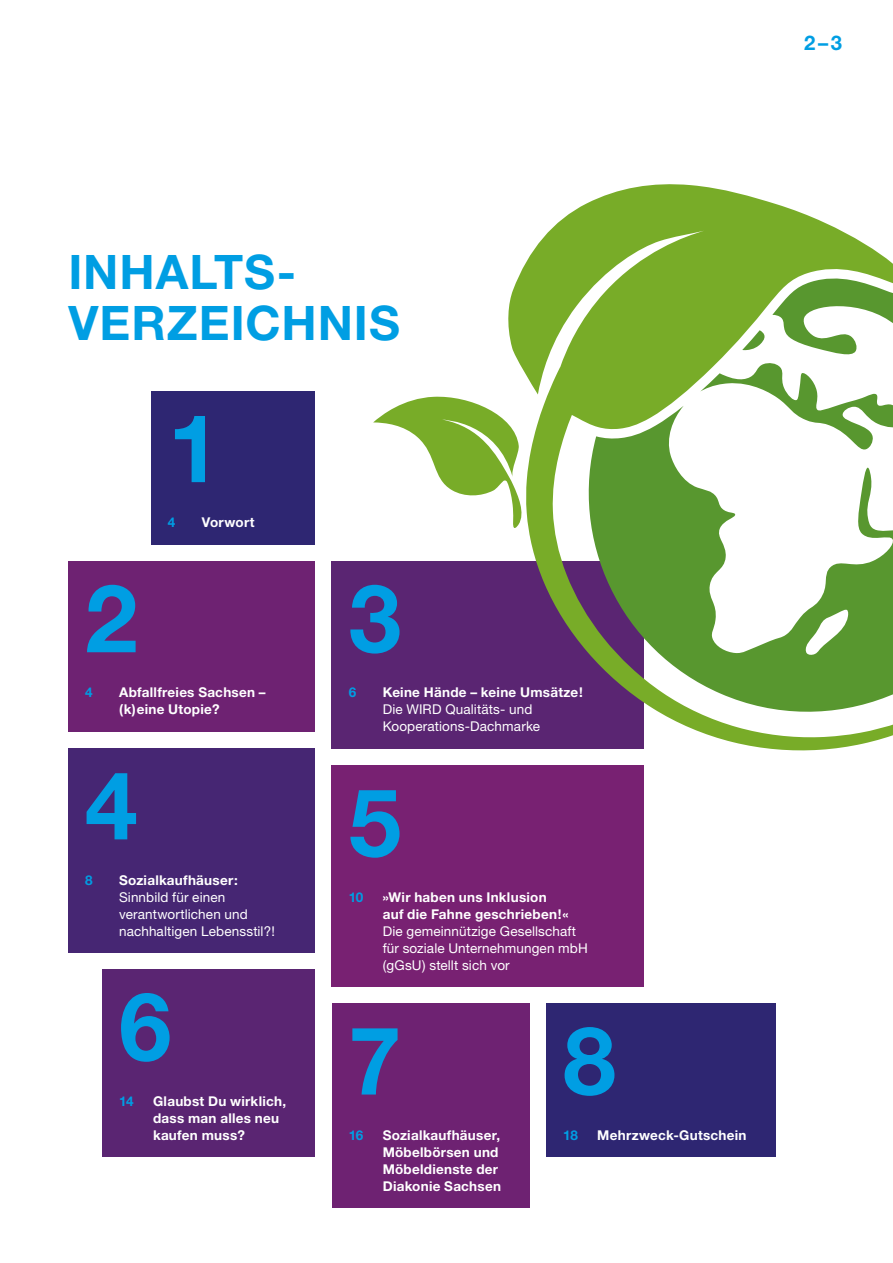
<style>
.page{position:relative;width:893px;height:1263px;background:#fff}
.page>*{position:absolute;margin:0;border:0;box-sizing:border-box;transform-origin:0 0}
.t1{font:700 94.5px "Helvetica Neue";color:#009ee3}
.t2{font:700 47.7px/51px "Helvetica Neue";letter-spacing:.02em;color:#009ee3}
.t3{font:700 20.25px "Helvetica Neue";color:#009ee3}
.t4{font:700 13.5px/17px "Helvetica Neue";letter-spacing:.02em;color:#fff}
.t5{font:13.5px/17px "Helvetica Neue";letter-spacing:.01em;color:#fff}
.t6{font:700 13.5px "Helvetica Neue";letter-spacing:-.02em;color:#009ee3}
</style>
<div class="page">
<div style="left:68px;top:561px;width:247px;height:170px;background:#6e2272"></div>
<div style="left:332px;top:561px;width:312px;height:187px;background:#5a2572"></div>
<div style="left:68px;top:748px;width:247px;height:204px;background:#462673"></div>
<div style="left:332px;top:765px;width:312px;height:221px;background:#782172"></div>
<div style="left:102px;top:969px;width:213px;height:188px;background:#5a2572"></div>
<div style="left:332px;top:1003px;width:198px;height:205px;background:#6e2272"></div>
<div style="left:546px;top:1003px;width:230px;height:154px;background:#2e2672"></div>
<div style="left:151px;top:391px;width:164px;height:153px;background:#2e2672"></div>
<svg style="left:506px;top:184px;width:387px;height:567px;fill:#78ac28"></svg>
<svg style="left:373px;top:395px;width:153px;height:133px"></svg>
<svg style="left:568px;top:273px;width:325px;height:469px"></svg>
<h3 class="t3" style="left:804px;top:30px;width:39px">2–3</h3>
<h2 class="t2" style="left:68px;top:246px;width:333px">INHALTS-<br>VERZEICHNIS</h2>
<h1 class="t1" style="left:168px;top:390px;width:54px">1</h1>
<p class="t6" style="left:168px;top:514px;width:9px">4</p>
<p class="t4" style="left:202px;top:514px;width:54px">Vorwort</p>
<h1 class="t1" style="left:85px;top:560px;width:54px">2</h1>
<p class="t6" style="left:85px;top:684px;width:9px">4</p>
<p class="t4" style="left:119px;top:684px;width:148px">Abfallfreies Sachsen – (k)eine Utopie?</p>
<h1 class="t1" style="left:85px;top:747px;width:54px">4</h1>
<p class="t6" style="left:85px;top:871px;width:9px">8</p>
<p class="t4" style="left:119px;top:871px;width:120px">Sozialkaufhäuser:</p>
<p class="t5" style="left:119px;top:888px;width:158px">Sinnbild für einen verantwortlichen und nachhaltigen Lebensstil?!</p>
<h1 class="t1" style="left:119px;top:968px;width:54px">6</h1>
<p class="t6" style="left:119px;top:1092px;width:16px">14</p>
<p class="t4" style="left:153px;top:1092px;width:135px">Glaubst Du wirklich, dass man alles neu kaufen muss?</p>
<h1 class="t1" style="left:349px;top:560px;width:54px">3</h1>
<p class="t6" style="left:349px;top:684px;width:9px">6</p>
<p class="t4" style="left:383px;top:684px;width:202px">Keine Hände – keine Umsätze!</p>
<p class="t5" style="left:383px;top:701px;width:159px">Die WIRD Qualitäts- und<br>Kooperations-Dachmarke</p>
<h1 class="t1" style="left:349px;top:764px;width:54px">5</h1>
<p class="t6" style="left:349px;top:888px;width:16px">10</p>
<p class="t4" style="left:383px;top:888px;width:187px">»Wir haben uns Inklusion auf die Fahne geschrieben!«</p>
<p class="t5" style="left:383px;top:922px;width:207px">Die gemeinnützige Gesellschaft für soziale Unternehmungen mbH (gGsU) stellt sich vor</p>
<h1 class="t1" style="left:349px;top:1002px;width:54px">7</h1>
<p class="t6" style="left:349px;top:1126px;width:16px">16</p>
<p class="t4" style="left:383px;top:1126px;width:120px">Sozialkaufhäuser,<br>Möbelbörsen und<br>Möbeldienste der<br>Diakonie Sachsen</p>
<h1 class="t1" style="left:563px;top:1002px;width:54px">8</h1>
<p class="t6" style="left:563px;top:1126px;width:16px">18</p>
<p class="t4" style="left:597px;top:1126px;width:151px">Mehrzweck-Gutschein</p>
</div>
